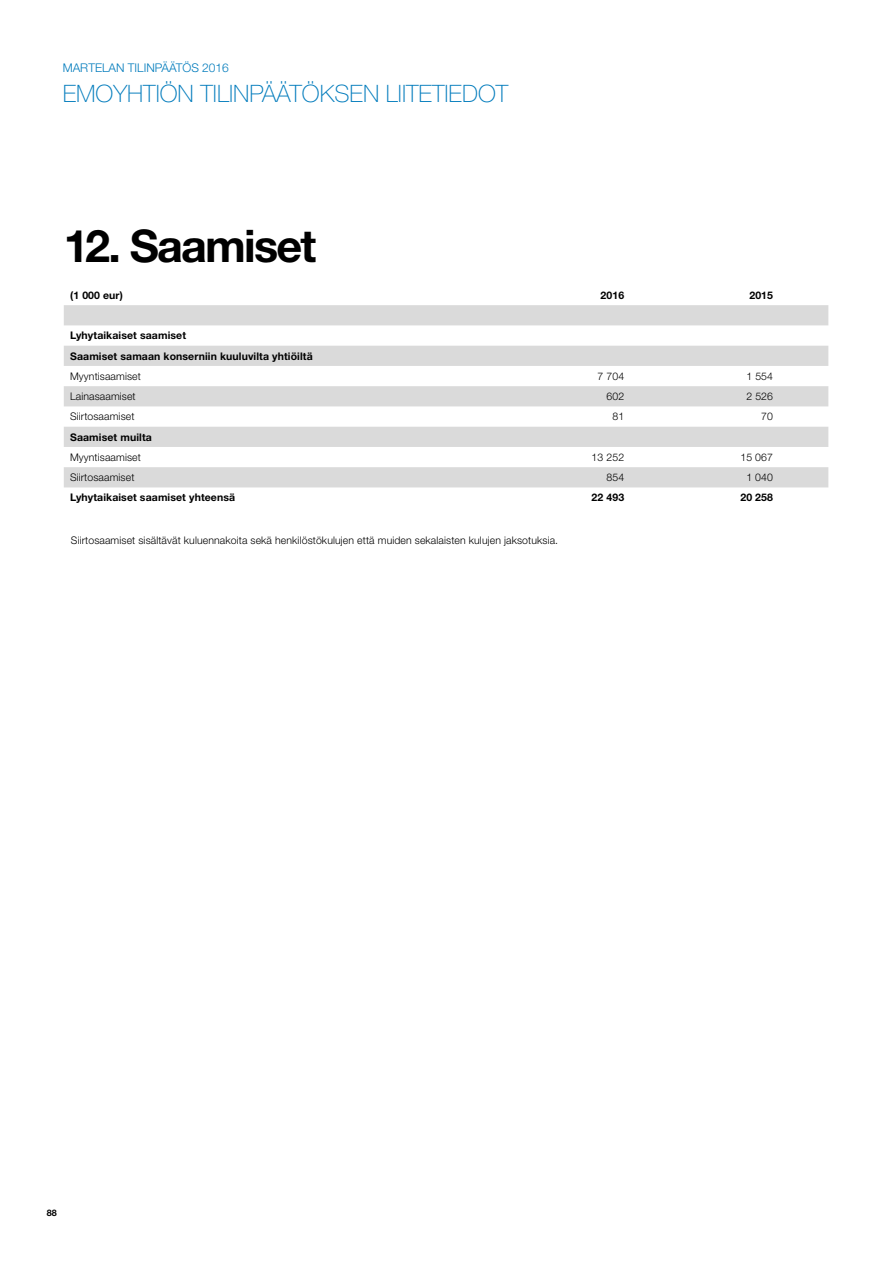
<style>
.page{position:relative;width:893px;height:1263px;background:#fff}
.page>*{position:absolute;margin:0;border:0;box-sizing:border-box;transform-origin:0 0}
.t1{font:700 45px "Helvetica Neue LT Std";letter-spacing:-.04em;color:#000}
.t2{font:100 24px "Helvetica Neue LT Std";color:#007bbc}
.t3{font:300 12px "Helvetica Neue LT Std";color:#007bbc}
.t4{font:300 10.5px "Helvetica Neue LT Std";letter-spacing:.01em;color:#000}
.t5{font:700 10.5px/20.2px "Helvetica Neue LT Std";letter-spacing:.01em;color:#000}
.t6{font:700 9px "Helvetica Neue LT Std";color:#000}
</style>
<div class="page">
<svg style="left:64px;top:305px;width:764px;height:182px;fill:#dadada"></svg>
<p class="t3" style="left:63px;top:61px;width:168px">MARTELAN TILINPÄÄTÖS 2016</p>
<h2 class="t2" style="left:63px;top:80px;width:447px">EMOYHTIÖN TILINPÄÄTÖKSEN LIITETIEDOT</h2>
<h1 class="t1" style="left:64px;top:218px;width:254px">12. Saamiset</h1>
<p class="t5" style="left:70px;top:285px;width:54px">(1 000 eur)</p>
<p class="t5" style="left:601px;top:285px;width:25px">2016</p>
<p class="t5" style="left:749px;top:285px;width:25px">2015</p>
<p class="t5" style="left:70px;top:325px;width:244px">Lyhytaikaiset saamiset<br>Saamiset samaan konserniin kuuluvilta yhtiöiltä</p>
<p class="t4" style="left:70px;top:370px;width:72px">Myyntisaamiset</p>
<p class="t4" style="left:598px;top:370px;width:28px">7 704</p>
<p class="t4" style="left:746px;top:370px;width:28px">1 554</p>
<p class="t4" style="left:70px;top:390px;width:67px">Lainasaamiset</p>
<p class="t4" style="left:606px;top:390px;width:19px">602</p>
<p class="t4" style="left:746px;top:390px;width:28px">2 526</p>
<p class="t4" style="left:70px;top:410px;width:66px">Siirtosaamiset</p>
<p class="t4" style="left:612px;top:410px;width:13px">81</p>
<p class="t4" style="left:761px;top:410px;width:13px">70</p>
<p class="t5" style="left:70px;top:426px;width:83px">Saamiset muilta</p>
<p class="t4" style="left:70px;top:451px;width:72px">Myyntisaamiset</p>
<p class="t4" style="left:592px;top:451px;width:34px">13 252</p>
<p class="t4" style="left:740px;top:451px;width:34px">15 067</p>
<p class="t4" style="left:70px;top:471px;width:66px">Siirtosaamiset</p>
<p class="t4" style="left:606px;top:471px;width:19px">854</p>
<p class="t4" style="left:746px;top:471px;width:28px">1 040</p>
<p class="t5" style="left:70px;top:487px;width:167px">Lyhytaikaiset saamiset yhteensä</p>
<p class="t5" style="left:592px;top:487px;width:34px">22 493</p>
<p class="t5" style="left:740px;top:487px;width:34px">20 258</p>
<p class="t4" style="left:71px;top:534px;width:487px">Siirtosaamiset sisältävät kuluennakoita sekä henkilöstökulujen että muiden sekalaisten kulujen jaksotuksia.</p>
<p class="t6" style="left:47px;top:1207px;width:12px">88</p>
</div>
